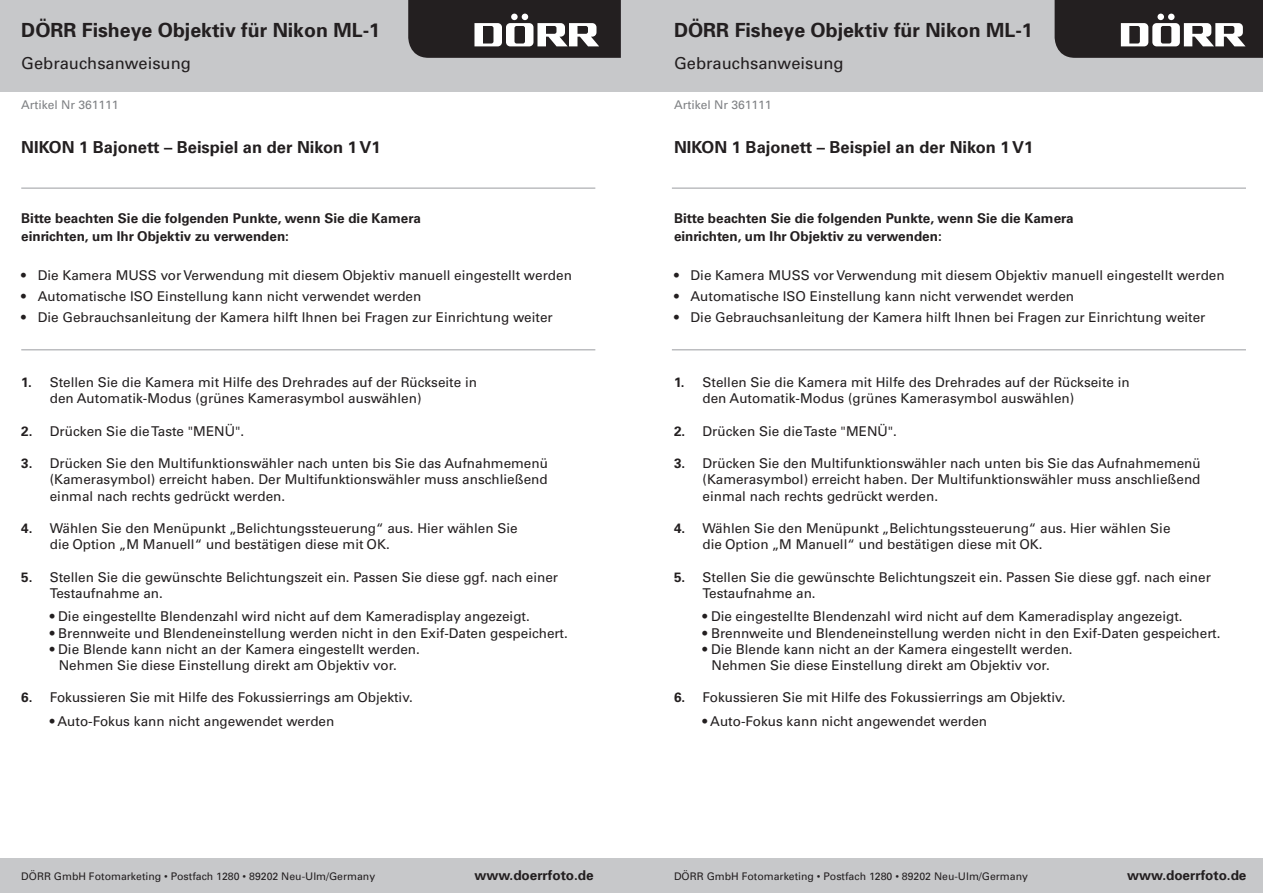
<style>
.page{position:relative;width:1263px;height:893px;background:#fff}
.page>*{position:absolute;margin:0;border:0;box-sizing:border-box;transform-origin:0 0}
.t1{font:700 19.5px "Univers";color:#231f20}
.t2{font:700 16.5px "Univers LTCYR 65";color:#231f20}
.t3{font:16.5px "Univers";color:#231f20}
.t4{font:13.5px "Univers LTCYR 55 Roman";color:#231f20}
.t5{font:700 13.5px "Univers LTCYR 65";color:#231f20}
.Subtitel{font:700 13.5px "Univers";color:#231f20}
.t6{font:12px "Univers";color:#808285}
.t7{font:10.5px "Univers";color:#231f20}
.s1{font-family:"Univers LTCYR 65";font-weight:700}
</style>
<div class="page">
<div style="left:0;top:0;width:1263px;height:91px;background:#c7c8ca"></div>
<svg style="left:408px;top:0;width:213px;height:58px;background:#474444"></svg>
<svg style="left:1054px;top:0;width:209px;height:58px;background:#474445"></svg>
<div style="left:0;top:859px;width:1263px;height:34px;background:#c7c8ca"></div>
<hr style="left:21px;top:187px;width:574px;height:2px;background:#bcbdc0">
<hr style="left:21px;top:349px;width:574px;height:1px;background:#bcbdc0">
<hr style="left:672px;top:187px;width:574px;height:2px;background:#bcbdc0">
<hr style="left:672px;top:349px;width:574px;height:1px;background:#bcbdc0">
<p class="t1" style="left:21px;top:18px;width:360px">DÖRR Fisheye Objektiv für Nikon ML-1</p>
<p class="t3" style="left:21px;top:53px;width:171px">Gebrauchsanweisung</p>
<p class="t1" style="left:674px;top:18px;width:360px">DÖRR Fisheye Objektiv für Nikon ML-1</p>
<p class="t3" style="left:674px;top:53px;width:171px">Gebrauchsanweisung</p>
<p class="t6" style="left:21px;top:97px;width:99px">Artikel Nr 361111</p>
<p class="t6" style="left:674px;top:97px;width:99px">Artikel Nr 361111</p>
<p class="t2" style="left:21px;top:136px;width:361px">NIKON 1 Bajonett – Beispiel an der Nikon 1 V1</p>
<p class="t2" style="left:674px;top:136px;width:361px">NIKON 1 Bajonett – Beispiel an der Nikon 1 V1</p>
<p class="t5" style="left:21px;top:209px;width:401px">Bitte beachten Sie die folgenden Punkte, wenn Sie die Kamera</p>
<p class="t5" style="left:21px;top:227px;width:269px">einrichten, um Ihr Objektiv zu verwenden:</p>
<p class="t4" style="left:21px;top:266px;width:552px">• Die Kamera MUSS vor Verwendung mit diesem Objektiv manuell eingestellt werden</p>
<p class="t4" style="left:21px;top:287px;width:402px">• Automatische ISO Einstellung kann nicht verwendet werden</p>
<p class="t4" style="left:21px;top:308px;width:533px">• Die Gebrauchsanleitung der Kamera hilft Ihnen bei Fragen zur Einrichtung weiter</p>
<p class="t4" style="left:21px;top:373px;width:457px"><span class="s1">1.</span> Stellen Sie die Kamera mit Hilfe des Drehrades auf der Rückseite in</p>
<p class="t4" style="left:50px;top:389px;width:373px">den Automatik-Modus (grünes Kamerasymbol auswählen)</p>
<p class="t4" style="left:21px;top:422px;width:224px"><span class="s1">2.</span> Drücken Sie die Taste "MENÜ".</p>
<p class="t4" style="left:21px;top:454px;width:528px"><span class="s1">3.</span> Drücken Sie den Multifunktionswähler nach unten bis Sie das Aufnahmemenü</p>
<p class="t4" style="left:50px;top:470px;width:499px">(Kamerasymbol) erreicht haben. Der Multifunktionswähler muss anschließend</p>
<p class="t4" style="left:50px;top:486px;width:237px">einmal nach rechts gedrückt werden.</p>
<p class="t4" style="left:21px;top:519px;width:498px"><span class="s1">4.</span> Wählen Sie den Menüpunkt „Belichtungssteuerung“ aus. Hier wählen Sie</p>
<p class="t4" style="left:50px;top:535px;width:342px">die Option „M Manuell“ und bestätigen diese mit OK.</p>
<p class="t4" style="left:21px;top:567px;width:538px"><span class="s1">5.</span> Stellen Sie die gewünschte Belichtungszeit ein. Passen Sie diese ggf. nach einer</p>
<p class="t4" style="left:50px;top:584px;width:115px">Testaufnahme an.</p>
<p class="t4" style="left:50px;top:607px;width:482px">• Die eingestellte Blendenzahl wird nicht auf dem Kameradisplay angezeigt.</p>
<p class="t4" style="left:50px;top:623px;width:519px">• Brennweite und Blendeneinstellung werden nicht in den Exif-Daten gespeichert.</p>
<p class="t4" style="left:50px;top:640px;width:372px">• Die Blende kann nicht an der Kamera eingestellt werden.</p>
<p class="t4" style="left:59px;top:656px;width:340px">Nehmen Sie diese Einstellung direkt am Objektiv vor.</p>
<p class="t4" style="left:21px;top:688px;width:393px"><span class="s1">6.</span> Fokussieren Sie mit Hilfe des Fokussierrings am Objektiv.</p>
<p class="t4" style="left:50px;top:712px;width:286px">• Auto-Fokus kann nicht angewendet werden</p>
<p class="t7" style="left:21px;top:870px;width:355px">DÖRR GmbH Fotomarketing • Postfach 1280 • 89202 Neu-Ulm/Germany</p>
<p class="Subtitel" style="left:474px;top:866px;width:121px">www.doerrfoto.de</p>
<p class="t5" style="left:674px;top:209px;width:401px">Bitte beachten Sie die folgenden Punkte, wenn Sie die Kamera</p>
<p class="t5" style="left:674px;top:227px;width:269px">einrichten, um Ihr Objektiv zu verwenden:</p>
<p class="t4" style="left:674px;top:266px;width:552px">• Die Kamera MUSS vor Verwendung mit diesem Objektiv manuell eingestellt werden</p>
<p class="t4" style="left:674px;top:287px;width:402px">• Automatische ISO Einstellung kann nicht verwendet werden</p>
<p class="t4" style="left:674px;top:308px;width:533px">• Die Gebrauchsanleitung der Kamera hilft Ihnen bei Fragen zur Einrichtung weiter</p>
<p class="t4" style="left:674px;top:373px;width:457px"><span class="s1">1.</span> Stellen Sie die Kamera mit Hilfe des Drehrades auf der Rückseite in</p>
<p class="t4" style="left:702px;top:389px;width:373px">den Automatik-Modus (grünes Kamerasymbol auswählen)</p>
<p class="t4" style="left:674px;top:422px;width:224px"><span class="s1">2.</span> Drücken Sie die Taste "MENÜ".</p>
<p class="t4" style="left:674px;top:454px;width:528px"><span class="s1">3.</span> Drücken Sie den Multifunktionswähler nach unten bis Sie das Aufnahmemenü</p>
<p class="t4" style="left:702px;top:470px;width:499px">(Kamerasymbol) erreicht haben. Der Multifunktionswähler muss anschließend</p>
<p class="t4" style="left:702px;top:486px;width:237px">einmal nach rechts gedrückt werden.</p>
<p class="t4" style="left:674px;top:519px;width:498px"><span class="s1">4.</span> Wählen Sie den Menüpunkt „Belichtungssteuerung“ aus. Hier wählen Sie</p>
<p class="t4" style="left:702px;top:535px;width:342px">die Option „M Manuell“ und bestätigen diese mit OK.</p>
<p class="t4" style="left:674px;top:567px;width:538px"><span class="s1">5.</span> Stellen Sie die gewünschte Belichtungszeit ein. Passen Sie diese ggf. nach einer</p>
<p class="t4" style="left:702px;top:584px;width:115px">Testaufnahme an.</p>
<p class="t4" style="left:702px;top:607px;width:482px">• Die eingestellte Blendenzahl wird nicht auf dem Kameradisplay angezeigt.</p>
<p class="t4" style="left:702px;top:623px;width:519px">• Brennweite und Blendeneinstellung werden nicht in den Exif-Daten gespeichert.</p>
<p class="t4" style="left:702px;top:640px;width:372px">• Die Blende kann nicht an der Kamera eingestellt werden.</p>
<p class="t4" style="left:711px;top:656px;width:340px">Nehmen Sie diese Einstellung direkt am Objektiv vor.</p>
<p class="t4" style="left:674px;top:688px;width:393px"><span class="s1">6.</span> Fokussieren Sie mit Hilfe des Fokussierrings am Objektiv.</p>
<p class="t4" style="left:702px;top:712px;width:286px">• Auto-Fokus kann nicht angewendet werden</p>
<p class="t7" style="left:674px;top:870px;width:355px">DÖRR GmbH Fotomarketing • Postfach 1280 • 89202 Neu-Ulm/Germany</p>
<p class="Subtitel" style="left:1127px;top:866px;width:121px">www.doerrfoto.de</p>
</div>
